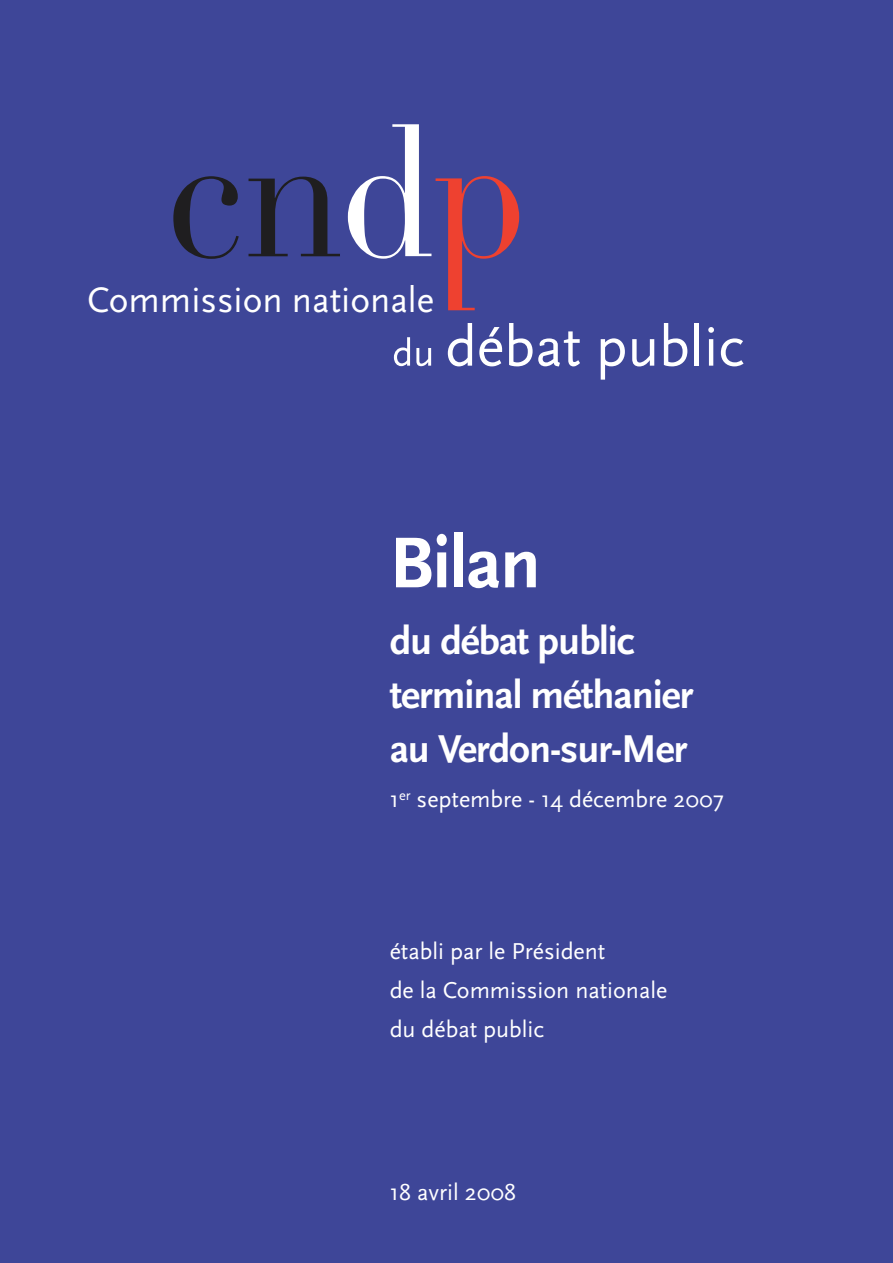
<style>
.page{position:relative;width:893px;height:1263px;background:#3e4698}
.page>*{position:absolute;margin:0;border:0;box-sizing:border-box;transform-origin:0 0}
.t1{font:700 75px "Scala Sans";letter-spacing:-.02em;color:#fff}
.t2{font:700 40.5px/54px "Scala Sans";letter-spacing:-.025em;color:#fff}
.t3{font:37.05px "Scala Sans";color:#fff}
.t4{font:24px/39px "Scala Sans";color:#fff}
</style>
<div class="page">
<svg style="left:348px;top:124px;width:171px;height:186px"></svg>
<svg style="left:249px;top:177px;width:91px;height:79px"></svg>
<svg style="left:173px;top:176px;width:66px;height:83px"></svg>
<svg style="left:394px;top:337px;width:16px;height:29px"></svg>
<svg style="left:416px;top:348px;width:15px;height:18px"></svg>
<svg style="left:448px;top:323px;width:24px;height:43px"></svg>
<svg style="left:479px;top:327px;width:23px;height:39px"></svg>
<svg style="left:509px;top:323px;width:71px;height:43px"></svg>
<svg style="left:601px;top:338px;width:24px;height:42px"></svg>
<svg style="left:632px;top:339px;width:22px;height:27px"></svg>
<svg style="left:664px;top:323px;width:23px;height:43px"></svg>
<hr style="left:695px;top:323px;width:4px;height:43px;background:#fff">
<svg style="left:708px;top:327px;width:6px;height:39px"></svg>
<svg style="left:721px;top:338px;width:22px;height:28px"></svg>
<h3 class="t3" style="left:87px;top:285px;width:348px">Commission nationale</h3>
<h1 class="t1" style="left:390px;top:533px;width:153px">Bilan</h1>
<h2 class="t2" style="left:390px;top:617px;width:305px">du débat public terminal méthanier au Verdon-sur-Mer</h2>
<p class="t4" style="left:390px;top:782px;width:336px">1<sup>er</sup> septembre - 14 décembre 2007</p>
<p class="t4" style="left:390px;top:934px;width:279px">établi par le Président<br>de la Commission nationale du débat public</p>
<p class="t4" style="left:390px;top:1174px;width:128px">18 avril 2008</p>
</div>
